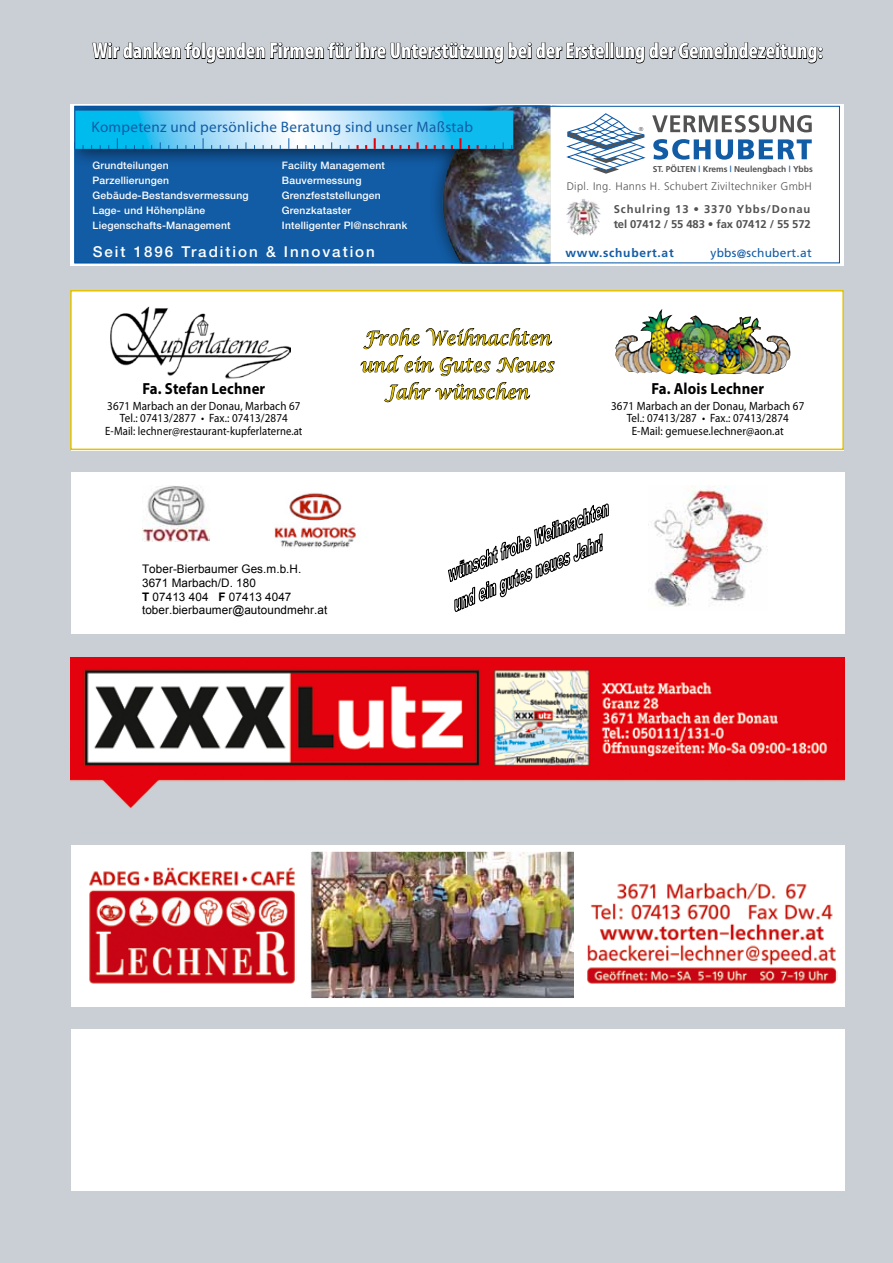
<style>
.page{position:relative;width:893px;height:1263px;background:#c9cfd5}
.page>*{position:absolute;margin:0;border:0;box-sizing:border-box;transform-origin:0 0}
.t1{font:700 condensed 22.5px "Myriad Pro";color:#fff}
.t2{font:italic 19.05px/27px "Lucida Calligraphy";letter-spacing:.01em;color:#e3c200;text-align:center;scale:.92 1}
.t3{font:700 16.05px "Myriad Pro";letter-spacing:.01em;color:#000;scale:.92 1}
.t4{font:15.15px "Myriad Pro";letter-spacing:.02em;color:#125ca5}
.t5{font:500 15px "Helvetica Neue";letter-spacing:.13em;color:#fff}
.t6{font:12px/12.3px "Myriad Pro";letter-spacing:.01em;color:#000;text-align:center;scale:.92 1}
.t7{font:12px "Frutiger";letter-spacing:.02em;color:#125ca5}
.t8{font:700 12px "Frutiger";letter-spacing:.06em;color:#125ca5}
.t9{font:11.85px/13.6px "Arial";letter-spacing:.005em;color:#000}
.t10{font:700 11.25px/15px "Frutiger";letter-spacing:.08em;color:#525253}
.t11{font:300 10.95px "Frutiger";letter-spacing:.03em;color:#525253}
.t12{font:500 10.35px/15.1px "Helvetica Neue";letter-spacing:.02em;color:#fff}
.t13{font:700 8.4px "Frutiger";color:#525253}
.s1{color:#125ca5}
.s2{font-weight:700}
</style>
<div class="page">
<svg style="left:92px;top:42px;width:513px;height:22px"></svg>
<div style="left:605px;top:42px;width:4px;height:17px;border:1px solid #000"></div>
<div style="left:610px;top:42px;width:4px;height:17px;border:1px solid #000"></div>
<svg style="left:615px;top:42px;width:207px;height:22px"></svg>
<div style="left:71px;top:290px;width:773px;height:160px;background:#fff"></div>
<div style="left:71px;top:472px;width:774px;height:162px;background:#fff"></div>
<img style="left:648px;top:485px;width:120px;height:122px">
<svg style="left:448px;top:503px;width:161px;height:109px"></svg>
<img style="left:274px;top:493px;width:82px;height:56px">
<img style="left:142px;top:486px;width:67px;height:56px">
<div style="left:71px;top:845px;width:774px;height:162px;background:#fff"></div>
<div style="left:71px;top:1029px;width:774px;height:161px;background:#fff"></div>
<img style="left:71px;top:657px;width:773px;height:152px">
<div style="left:70px;top:104px;width:774px;height:161px;background:linear-gradient(to bottom,#fff,#fff)"></div>
<div style="left:76px;top:167px;width:351px;height:94px;background:#125ca5"></div>
<div style="left:427px;top:106px;width:136px;height:157px;background:#125ca5"></div>
<img style="left:435px;top:108px;width:116px;height:153px">
<div style="left:74px;top:106px;width:457px;height:61px;background:#000;opacity:.5"></div>
<svg style="left:76px;top:111px;width:437px;height:38px;background:#75cff1"></svg>
<svg style="left:551px;top:108px;width:261px;height:153px;background:#e9eef3"></svg>
<img style="left:566px;top:198px;width:35px;height:38px">
<div style="left:74px;top:106px;width:766px;height:157px;border:1px solid #0054a4"></div>
<img style="left:587px;top:882px;width:249px;height:102px">
<img style="left:89px;top:868px;width:205px;height:116px">
<img style="left:312px;top:852px;width:261px;height:145px">
<div style="left:310px;top:850px;width:265px;height:149px;border:1px solid #fff"></div>
<img style="left:111px;top:308px;width:180px;height:69px">
<img style="left:615px;top:316px;width:176px;height:59px">
<svg style="left:363px;top:328px;width:190px;height:21px"></svg>
<svg style="left:360px;top:355px;width:195px;height:21px"></svg>
<svg style="left:384px;top:382px;width:147px;height:20px"></svg>
<div style="left:70px;top:290px;width:774px;height:160px;border:2px solid #e3c200"></div>
<h1 class="t1" style="left:93px;top:37px;width:732px">Wir danken folgenden Firmen für ihre Unterstützung bei der Erstellung der Gemeindezeitung:</h1>
<p class="t4" style="left:91px;top:117px;width:383px">Kompetenz und persönliche Beratung sind unser Maßstab</p>
<p class="t12" style="left:93px;top:157px;width:158px">Grundteilungen<br>Parzellierungen<br>Gebäude-Bestandsvermessung<br>Lage- und Höhenpläne<br>Liegenschafts-Management</p>
<p class="t12" style="left:282px;top:157px;width:127px">Facility Management<br>Bauvermessung<br>Grenzfeststellungen<br>Grenzkataster<br>Intelligenter Pl@nschrank</p>
<p class="t5" style="left:93px;top:242px;width:284px">Seit 1896 Tradition &amp; Innovation</p>
<p class="t13" style="left:653px;top:164px;width:162px">ST. PÖLTEN <span class="s1">|</span> Krems <span class="s1">|</span> Neulengbach <span class="s1">|</span> Ybbs</p>
<p class="t11" style="left:567px;top:180px;width:247px">Dipl. Ing. Hanns H. Schubert Ziviltechniker GmbH</p>
<p class="t10" style="left:614px;top:202px;width:199px">Schulring 13 • 3370 Ybbs/Donau tel 07412 / 55 483 • fax 07412 / 55 572</p>
<p class="t8" style="left:566px;top:246px;width:110px">www.schubert.at</p>
<p class="t7" style="left:710px;top:246px;width:103px">ybbs@schubert.at</p>
<h3 class="t3" style="left:142px;top:378px;width:135px">Fa. Stefan Lechner</h3>
<p class="t6" style="left:105px;top:399px;width:216px">3671 Marbach an der Donau, Marbach 67<br>Tel.: 07413/2877 • Fax.: 07413/2874<br>E-Mail: lechner@restaurant-kupferlaterne.at</p>
<h2 class="t2" style="left:360px;top:325px;width:212px">Frohe Weihnachten und ein Gutes Neues<br>Jahr wünschen</h2>
<h3 class="t3" style="left:651px;top:378px;width:124px">Fa. Alois Lechner</h3>
<p class="t6" style="left:611px;top:399px;width:211px">3671 Marbach an der Donau, Marbach 67<br>Tel.: 07413/287 • Fax.: 07413/2874<br>E-Mail: gemuese.lechner@aon.at</p>
<p class="t9" style="left:142px;top:562px;width:187px">Tober-Bierbaumer Ges.m.b.H.<br>3671 Marbach/D. 180<br><span class="s2">T</span> 07413 404 <span class="s2">F</span> 07413 4047 tober.bierbaumer@autoundmehr.at</p>
</div>
